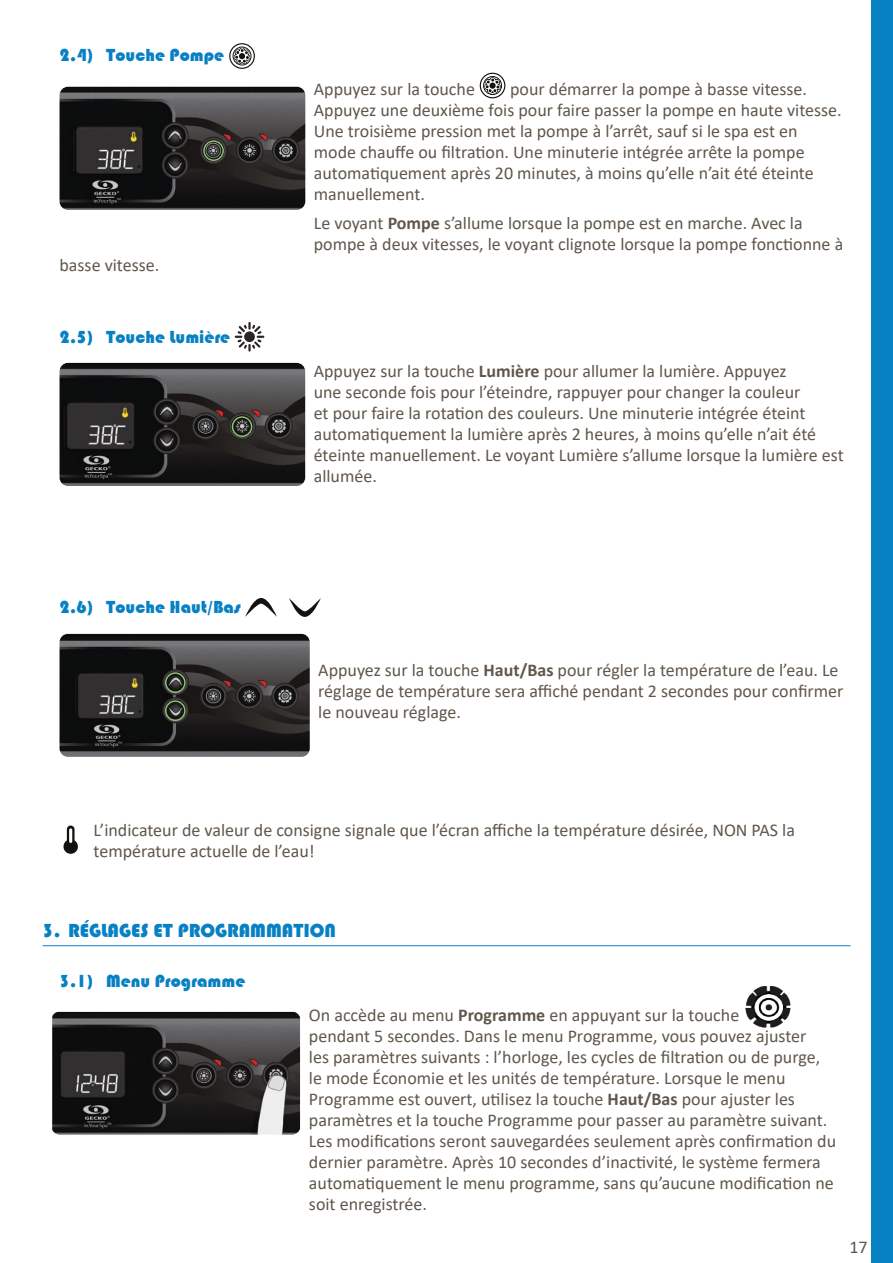
<style>
.page{position:relative;width:893px;height:1263px;background:#fff}
.page>*{position:absolute;margin:0;border:0;box-sizing:border-box;transform-origin:0 0}
.t1{font:19.5px "Bauhaus 93";color:#0880c4}
.Paragraphe_normal{font:18px/21px "Calibri";color:#60564b}
.t2{font:18px "Bauhaus 93";color:#0880c4}
.s1{font-weight:700}
</style>
<div class="page">
<div style="left:871px;top:0;width:22px;height:1263px;background:#0880c4"></div>
<hr style="left:43px;top:945px;width:807px;height:1px;background:#0880c4">
<svg style="left:229px;top:43px;width:26px;height:26px"></svg>
<div style="left:232px;top:46px;width:20px;height:20px;border:1px solid #fff;border-radius:50%"></div>
<div style="left:233px;top:47px;width:18px;height:18px;border:1px solid #13120e;border-radius:50%"></div>
<svg style="left:479px;top:72px;width:27px;height:27px"></svg>
<div style="left:489px;top:83px;width:7px;height:6px;background:#13120e;border-radius:50%"></div>
<div style="left:483px;top:76px;width:19px;height:19px;border:1px solid #13120e;border-radius:50%"></div>
<svg style="left:235px;top:322px;width:29px;height:30px"></svg>
<svg style="left:289px;top:598px;width:32px;height:19px"></svg>
<svg style="left:245px;top:598px;width:32px;height:19px"></svg>
<img style="left:60px;top:87px;width:245px;height:123px">
<img style="left:60px;top:363px;width:245px;height:123px">
<img style="left:60px;top:634px;width:250px;height:123px">
<svg style="left:63px;top:825px;width:15px;height:29px"></svg>
<img style="left:52px;top:1011px;width:248px;height:124px">
<div style="left:232px;top:416px;width:20px;height:21px;border:2px solid #91c175;border-radius:50%"></div>
<div style="left:165px;top:672px;width:21px;height:21px;border:2px solid #91c175;border-radius:50%"></div>
<div style="left:203px;top:140px;width:21px;height:21px;border:2px solid #91c175;border-radius:50%"></div>
<div style="left:165px;top:700px;width:21px;height:21px;border:2px solid #91c175;border-radius:50%"></div>
<img style="left:745px;top:986px;width:45px;height:41px">
<p class="t2" style="left:60px;top:45px;width:166px">2.4) Touche Pompe</p>
<p class="Paragraphe_normal" style="left:60px;top:254px;width:101px">basse vitesse.</p>
<p class="t2" style="left:60px;top:327px;width:172px">2.5) Touche Lumière</p>
<p class="t2" style="left:60px;top:596px;width:183px">2.6) Touche Haut/Bas</p>
<p class="Paragraphe_normal" style="left:314px;top:78px;width:529px;text-indent:196px">pour démarrer la pompe à basse vitesse.<br>Appuyez une deuxième fois pour faire passer la pompe en haute vitesse.<br>Une troisième pression met la pompe à l’arrêt, sauf si le spa est en mode chauffe ou filtration. Une minuterie intégrée arrête la pompe automatiquement après 20 minutes, à moins qu’elle n’ait été éteinte manuellement.</p>
<p class="Paragraphe_normal" style="left:314px;top:212px;width:531px">Le voyant <span class="s1">Pompe</span> s’allume lorsque la pompe est en marche. Avec la pompe à deux vitesses, le voyant clignote lorsque la pompe fonctionne à</p>
<p class="Paragraphe_normal" style="left:314px;top:78px;width:163px">Appuyez sur la touche</p>
<p class="Paragraphe_normal" style="left:314px;top:360px;width:531px">Appuyez sur la touche <span class="s1">Lumière</span> pour allumer la lumière. Appuyez<br>une seconde fois pour l’éteindre, rappuyer pour changer la couleur<br>et pour faire la rotation des couleurs. Une minuterie intégrée éteint automatiquement la lumière après 2 heures, à moins qu’elle n’ait été éteinte manuellement. Le voyant Lumière s’allume lorsque la lumière est allumée.</p>
<p class="Paragraphe_normal" style="left:318px;top:659px;width:527px">Appuyez sur la touche <span class="s1">Haut/Bas</span> pour régler la température de l’eau. Le réglage de température sera affiché pendant 2 secondes pour confirmer le nouveau réglage.</p>
<p class="Paragraphe_normal" style="left:94px;top:819px;width:703px">L’indicateur de valeur de consigne signale que l’écran affiche la température désirée, NON PAS la température actuelle de l’eau!</p>
<p class="t1" style="left:43px;top:919px;width:295px">3. RÉGLAGES ET PROGRAMMATION</p>
<p class="t2" style="left:60px;top:971px;width:187px">3.1) Menu Programme</p>
<p class="Paragraphe_normal" style="left:309px;top:1004px;width:529px">On accède au menu <span class="s1">Programme</span> en appuyant sur la touche<br>pendant 5 secondes. Dans le menu Programme, vous pouvez ajuster<br>les paramètres suivants : l’horloge, les cycles de filtration ou de purge, le mode Économie et les unités de température. Lorsque le menu Programme est ouvert, utilisez la touche <span class="s1">Haut/Bas</span> pour ajuster les paramètres et la touche Programme pour passer au paramètre suivant.<br>Les modifications seront sauvegardées seulement après confirmation du dernier paramètre. Après 10 secondes d’inactivité, le système fermera automatiquement le menu programme, sans qu’aucune modification ne soit enregistrée.</p>
<p class="Paragraphe_normal" style="left:849px;top:1236px;width:20px">17</p>
</div>
